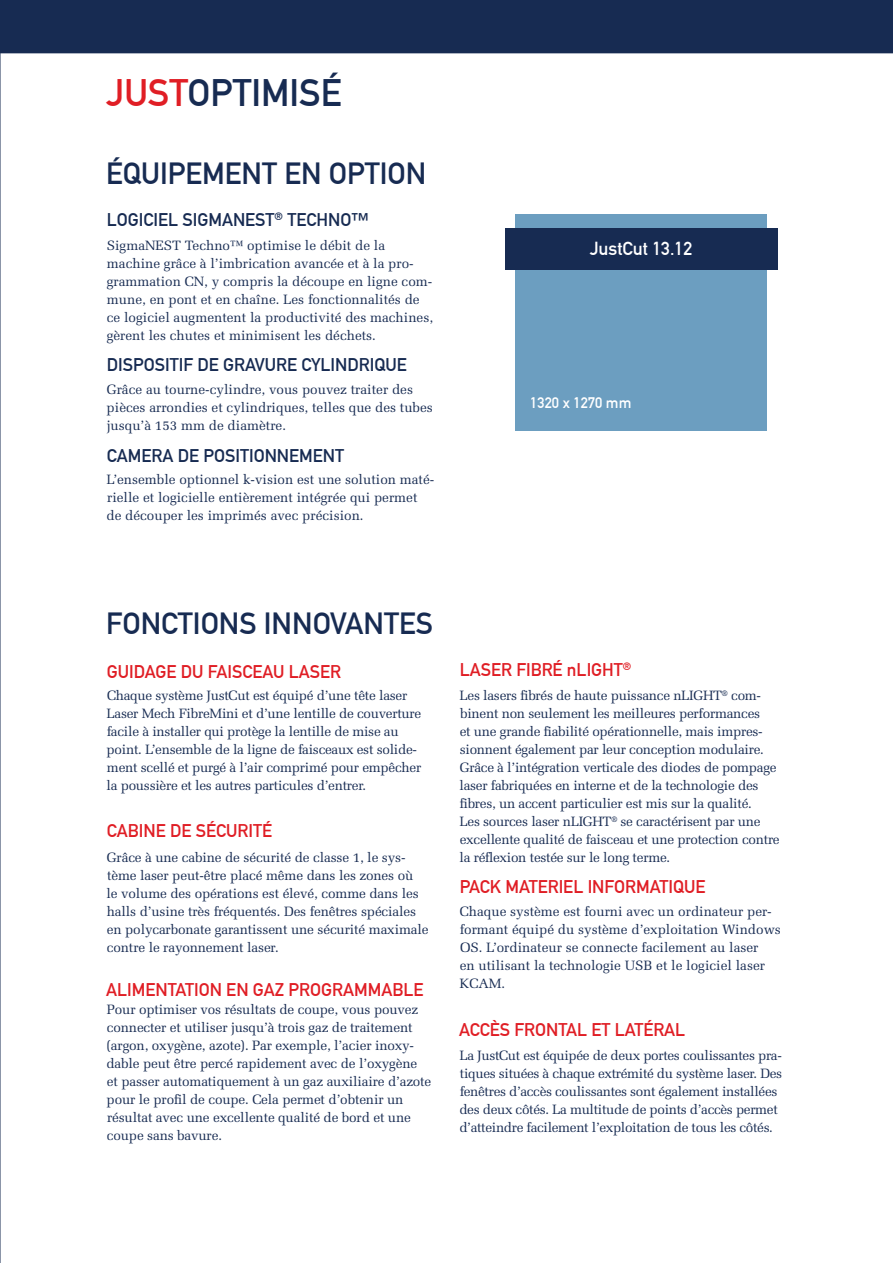
<style>
.page{position:relative;width:893px;height:1263px;background:#fff}
.page>*{position:absolute;margin:0;border:0;box-sizing:border-box;transform-origin:0 0}
.HL{font:700 37.5px "DIN Alternate";color:#172b52}
.SL{font:700 30px "DIN Alternate";color:#172b52}
.HL-2{font:700 18.45px "DIN Alternate";color:#fff}
.HL_PRODUKT{font:700 18px "DIN Alternate";color:#e01e25}
.HL_PRODUKT-2{font:700 18px "DIN Alternate";color:#172b52}
.HL-3{font:700 15px "DIN Alternate";color:#fff}
.TXT{font:13.5px/18px "Melior";letter-spacing:-.02em;color:#172b52}
.TXT-2{font:13.5px/18px "Melior";color:#172b52}
.HL_PRODUKT-3{font:13.5px/18px "Melior";letter-spacing:-.01em;color:#172b52}
.s1{color:#e01e25}
</style>
<div class="page">
<div style="left:1px;top:0;width:892px;height:53px;background:#172b52"></div>
<hr style="left:0;top:0;width:1px;height:1263px;background:#172b52">
<img style="left:0;top:603px;width:1px;height:654px">
<div style="left:515px;top:214px;width:252px;height:216px;background:#6c9ec0"></div>
<div style="left:505px;top:229px;width:272px;height:41px;background:#172b52"></div>
<p class="HL" style="left:106px;top:65px;width:237px"><span class="s1">JUST</span>OPTIMISÉ</p>
<p class="SL" style="left:106px;top:150px;width:322px">ÉQUIPEMENT EN OPTION</p>
<p class="HL_PRODUKT-2" style="left:107px;top:206px;width:264px">LOGICIEL SIGMANEST<sup>®</sup> TECHNO™</p>
<p class="TXT-2" style="left:107px;top:237px;width:328px">SigmaNEST Techno™ optimise le débit de la machine grâce à l’imbrication avancée et à la pro&shy;grammation CN, y compris la découpe en ligne com&shy;mune, en pont et en chaîne. Les fonctionnalités de ce logiciel augmentent la productivité des machines, gèrent les chutes et minimisent les déchets.</p>
<p class="HL_PRODUKT-2" style="left:107px;top:351px;width:301px">DISPOSITIF DE GRAVURE CYLINDRIQUE</p>
<p class="TXT-2" style="left:107px;top:381px;width:328px">Grâce au tourne-cylindre, vous pouvez traiter des pièces arrondies et cylindriques, telles que des tubes jusqu’à 153 mm de diamètre.</p>
<p class="HL_PRODUKT-2" style="left:107px;top:442px;width:239px">CAMERA DE POSITIONNEMENT</p>
<p class="TXT-2" style="left:106px;top:471px;width:329px">L’ensemble optionnel k-vision est une solution maté&shy;rielle et logicielle entièrement intégrée qui permet de découper les imprimés avec précision.</p>
<p class="HL-2" style="left:590px;top:235px;width:104px">JustCut 13.12</p>
<p class="HL-3" style="left:530px;top:391px;width:103px">1320 x 1270 mm</p>
<p class="SL" style="left:106px;top:600px;width:328px">FONCTIONS INNOVANTES</p>
<p class="HL_PRODUKT" style="left:107px;top:657px;width:236px">GUIDAGE DU FAISCEAU LASER</p>
<p class="TXT" style="left:107px;top:687px;width:316px">Chaque système JustCut est équipé d’une tête laser Laser Mech FibreMini et d’une lentille de couverture facile à installer qui protège la lentille de mise au point. L’ensemble de la ligne de faisceaux est solide&shy;ment scellé et purgé à l’air comprimé pour empêcher la poussière et les autres particules d’entrer.</p>
<p class="HL_PRODUKT" style="left:107px;top:817px;width:167px">CABINE DE SÉCURITÉ</p>
<p class="TXT" style="left:107px;top:849px;width:324px">Grâce à une cabine de sécurité de classe 1, le sys&shy;tème laser peut-être placé même dans les zones où<br>le volume des opérations est élevé, comme dans les halls d’usine très fréquentés. Des fenêtres spéciales en polycarbonate garantissent une sécurité maximale contre le rayonnement laser.</p>
<p class="HL_PRODUKT" style="left:106px;top:976px;width:319px">ALIMENTATION EN GAZ PROGRAMMABLE</p>
<p class="HL_PRODUKT-3" style="left:106px;top:1001px;width:326px">Pour optimiser vos résultats de coupe, vous pouvez connecter et utiliser jusqu’à trois gaz de traitement (argon, oxygène, azote). Par exemple, l’acier inoxy&shy;dable peut être percé rapidement avec de l’oxygène et passer automatiquement à un gaz auxiliaire d’azote pour le profil de coupe. Cela permet d’obtenir un résultat avec une excellente qualité de bord et une coupe sans bavure.</p>
<p class="HL_PRODUKT" style="left:460px;top:656px;width:173px">LASER FIBRÉ nLIGHT<sup>®</sup></p>
<p class="TXT" style="left:459px;top:687px;width:322px">Les lasers fibrés de haute puissance nLIGHT<sup>®</sup> com&shy;binent non seulement les meilleures performances<br>et une grande fiabilité opérationnelle, mais impres&shy;sionnent également par leur conception modulaire.<br>Grâce à l’intégration verticale des diodes de pompage laser fabriquées en interne et de la technologie des fibres, un accent particulier est mis sur la qualité.<br>Les sources laser nLIGHT<sup>®</sup> se caractérisent par une excellente qualité de faisceau et une protection contre la réflexion testée sur le long terme.</p>
<p class="HL_PRODUKT" style="left:460px;top:873px;width:247px">PACK MATERIEL INFORMATIQUE</p>
<p class="TXT-2" style="left:460px;top:903px;width:323px">Chaque système est fourni avec un ordinateur per&shy;formant équipé du système d’exploitation Windows OS. L’ordinateur se connecte facilement au laser<br>en utilisant la technologie USB et le logiciel laser KCAM.</p>
<p class="HL_PRODUKT" style="left:459px;top:1016px;width:228px">ACCÈS FRONTAL ET LATÉRAL</p>
<p class="TXT" style="left:459px;top:1047px;width:324px">La JustCut est équipée de deux portes coulissantes pra&shy;tiques situées à chaque extrémité du système laser. Des fenêtres d’accès coulissantes sont également installées des deux côtés. La multitude de points d’accès permet d’atteindre facilement l’exploitation de tous les côtés.</p>
</div>
